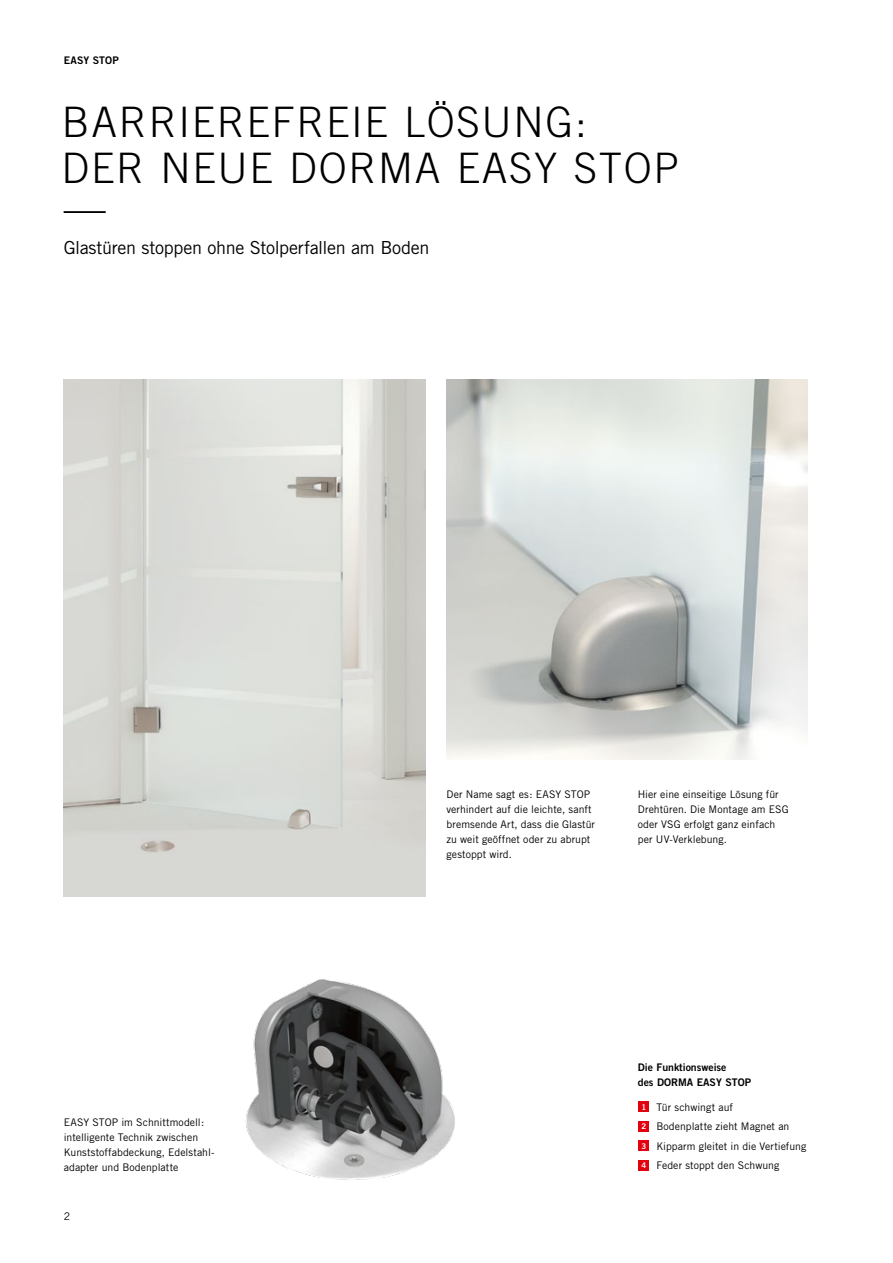
<style>
.page{position:relative;width:893px;height:1263px;background:#fff}
.page>*{position:absolute;margin:0;border:0;box-sizing:border-box;transform-origin:0 0}
.t1{font:300 42px/46.2px "Trade Gothic";letter-spacing:.04em;color:#000}
.t2{font:18px "Trade Gothic";letter-spacing:-.015em;color:#000}
.t3{font:10.5px/15px "Trade Gothic";letter-spacing:.005em;color:#000}
.t4{font:10.5px/15px "Trade Gothic Bold Two";color:#000}
.s1{font-family:"Trade Gothic Bold Two";font-size:7.8px;color:#fff}
</style>
<div class="page">
<img style="left:64px;top:379px;width:361px;height:517px">
<div style="left:638px;top:1101px;width:11px;height:11px;background:#e3000f"></div>
<div style="left:638px;top:1121px;width:11px;height:10px;background:#e3000f"></div>
<div style="left:638px;top:1140px;width:11px;height:11px;background:#e3000f"></div>
<div style="left:638px;top:1160px;width:11px;height:10px;background:#e3000f"></div>
<img style="left:446px;top:379px;width:362px;height:381px">
<img style="left:246px;top:979px;width:209px;height:201px">
<p class="t4" style="left:64px;top:52px;width:57px">EASY Stop</p>
<h1 class="t1" style="left:62px;top:98px;width:539px">BARR IEREFREIE LÖSUNG:<br>DER NEUE DORMA EASY STO</h1>
<h1 class="t1" style="left:653px;top:144px;width:27px">P</h1>
<h1 class="t1" style="left:64px;top:184px;width:43px">—</h1>
<h2 class="t2" style="left:64px;top:237px;width:367px">Glastüren stoppen ohne Stolperfallen am Boden</h2>
<p class="t3" style="left:64px;top:1114px;width:152px">EASY STOP im Schnittmodell: intelligente Technik zwischen<br>Kunststoffabdeckung, Edelstahl&shy;adapter und Bodenplatte</p>
<p class="t3" style="left:64px;top:1209px;width:8px">2</p>
<p class="t3" style="left:446px;top:786px;width:150px">Der Name sagt es: EASY STOP verhindert auf die leichte, sanft bremsende Art, dass die Glastür zu weit geöffnet oder zu abrupt gestoppt wird.</p>
<p class="t3" style="left:638px;top:786px;width:152px">Hier eine einseitige Lösung für<br>Drehtüren. Die Montage am ESG oder VSG erfolgt ganz einfach per UV-Verklebung.</p>
<p class="t4" style="left:638px;top:1059px;width:90px">Die Funktionsweise des DORMA Easy</p>
<p class="t4" style="left:725px;top:1074px;width:27px">Stop</p>
<p class="t3" style="left:641px;top:1097px;width:167px;line-height:19.5px"><span class="s1">1</span> Tür schwingt auf<br><span class="s1">2</span> Bodenplatte zieht Magnet an<br><span class="s1">3</span> Kipparm gleitet in die Vertiefung<br><span class="s1">4</span> Feder stoppt den Schwung</p>
</div>
